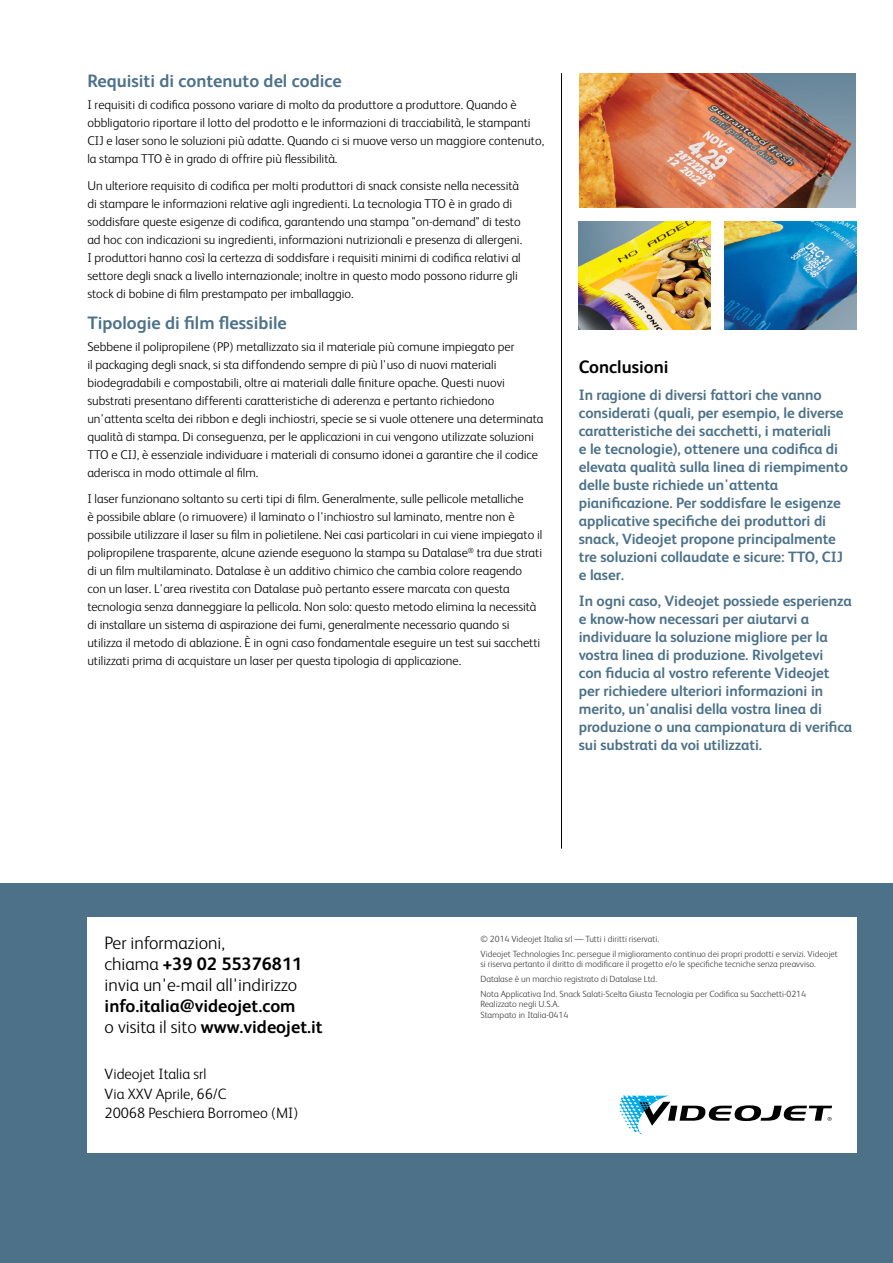
<style>
.page{position:relative;width:893px;height:1263px;background:#fff}
.page>*{position:absolute;margin:0;border:0;box-sizing:border-box;transform-origin:0 0}
.t1{font:700 18px/21px "FS Albert";color:#000}
.t2{font:300 18px/21px "FS Albert";color:#000}
.t3{font:700 18px "FS Albert";color:#4c7189}
.t4{font:700 15px/18px "FS Albert";letter-spacing:-.005em;color:#4c7189}
.t5{font:300 15px/19.5px "FS Albert";color:#000}
.t6{font:300 12.75px/18px "FS Albert";color:#000}
.t7{font:300 9px/14.7px "FS Albert";color:#414042}
.s1{font-weight:700}
.s2{font-weight:300}
</style>
<div class="page">
<div style="left:0;top:883px;width:893px;height:380px;background:#4c7189"></div>
<div style="left:87px;top:918px;width:769px;height:235px;background:#fff"></div>
<svg style="left:619px;top:1096px;width:213px;height:38px"></svg>
<hr style="left:561px;top:73px;width:1px;height:775px;background:#000">
<img style="left:579px;top:221px;width:131px;height:108px">
<img style="left:725px;top:221px;width:131px;height:108px">
<img style="left:580px;top:74px;width:276px;height:133px">
<h1 class="t3" style="left:87px;top:71px;width:256px">Requisiti di contenuto del codice</h1>
<p class="t6" style="left:87px;top:96px;width:458px">I requisiti di codifica possono variare di molto da produttore a produttore. Quando è obbligatorio riportare il lotto del prodotto e le informazioni di tracciabilità, le stampanti CIJ e laser sono le soluzioni più adatte. Quando ci si muove verso un maggiore contenuto, la stampa TTO è in grado di offrire più flessibilità.</p>
<p class="t6" style="left:87px;top:176px;width:436px">Un ulteriore requisito di codifica per molti produttori di snack consiste nella necessità di stampare le informazioni relative agli ingredienti. La tecnologia TTO è in grado di soddisfare queste esigenze di codifica, garantendo una stampa "on-demand" di testo ad hoc con indicazioni su ingredienti, informazioni nutrizionali e presenza di allergeni.<br>I produttori hanno così la certezza di soddisfare i requisiti minimi di codifica relativi al settore degli snack a livello internazionale; inoltre in questo modo possono ridurre gli stock di bobine di film prestampato per imballaggio.</p>
<h1 class="t3" style="left:87px;top:312px;width:201px">Tipologie di film flessibile</h1>
<p class="t6" style="left:87px;top:337px;width:458px">Sebbene il polipropilene (PP) metallizzato sia il materiale più comune impiegato per<br>il packaging degli snack, si sta diffondendo sempre di più l'uso di nuovi materiali biodegradabili e compostabili, oltre ai materiali dalle finiture opache. Questi nuovi substrati presentano differenti caratteristiche di aderenza e pertanto richiedono un'attenta scelta dei ribbon e degli inchiostri, specie se si vuole ottenere una determinata qualità di stampa. Di conseguenza, per le applicazioni in cui vengono utilizzate soluzioni TTO e CIJ, è essenziale individuare i materiali di consumo idonei a garantire che il codice aderisca in modo ottimale al film.</p>
<p class="t6" style="left:87px;top:490px;width:457px">I laser funzionano soltanto su certi tipi di film. Generalmente, sulle pellicole metalliche<br>è possibile ablare (o rimuovere) il laminato o l'inchiostro sul laminato, mentre non è possibile utilizzare il laser su film in polietilene. Nei casi particolari in cui viene impiegato il polipropilene trasparente, alcune aziende eseguono la stampa su Datalase<sup>®</sup> tra due strati di un film multilaminato. Datalase è un additivo chimico che cambia colore reagendo con un laser. L'area rivestita con Datalase può pertanto essere marcata con questa tecnologia senza danneggiare la pellicola. Non solo: questo metodo elimina la necessità di installare un sistema di aspirazione dei fumi, generalmente necessario quando si utilizza il metodo di ablazione. È in ogni caso fondamentale eseguire un test sui sacchetti utilizzati prima di acquistare un laser per questa tipologia di applicazione.</p>
<h1 class="t1" style="left:579px;top:356px;width:91px">Conclusioni</h1>
<p class="t4" style="left:579px;top:386px;width:271px">In ragione di diversi fattori che vanno considerati (quali, per esempio, le diverse caratteristiche dei sacchetti, i materiali<br>e le tecnologie), ottenere una codifica di elevata qualità sulla linea di riempimento delle buste richiede un'attenta pianificazione. Per soddisfare le esigenze applicative specifiche dei produttori di snack, Videojet propone principalmente tre soluzioni collaudate e sicure: TTO, CIJ e laser.</p>
<p class="t4" style="left:579px;top:592px;width:275px">In ogni caso, Videojet possiede esperienza e know-how necessari per aiutarvi a individuare la soluzione migliore per la vostra linea di produzione. Rivolgetevi<br>con fiducia al vostro referente Videojet per richiedere ulteriori informazioni in merito, un'analisi della vostra linea di produzione o una campionatura di verifica sui substrati da voi utilizzati.</p>
<h1 class="t2" style="left:105px;top:932px;width:199px">Per informazioni,<br>chiama <span class="s1">+39 02 55376811 </span>invia un'e-mail all'indirizzo</h1>
<h1 class="t1" style="left:105px;top:995px;width:219px">info.italia@videojet.com<br><span class="s2">o visita il sito</span> www.videojet.it</h1>
<p class="t5" style="left:105px;top:1064px;width:195px">Videojet Italia srl<br>Via XXV Aprile, 66/C<br>20068 Peschiera Borromeo (MI)</p>
<p class="t7" style="left:480px;top:931px;width:359px">© 2014 Videojet Italia srl — Tutti i diritti riservati.<br>Videojet Technologies Inc. persegue il miglioramento continuo dei propri prodotti e servizi. Videojet</p>
<p class="t7" style="left:480px;top:957px;width:337px">si riserva pertanto il diritto di modificare il progetto e/o le specifiche tecniche senza preavviso.<br>Datalase è un marchio registrato di Datalase Ltd.<br>Nota Applicativa Ind. Snack Salati-Scelta Giusta Tecnologia per Codifica su Sacchetti-0214</p>
<p class="t7" style="left:480px;top:999px;width:89px;line-height:10.5px">Realizzato negli U.S.A.<br>Stampato in Italia-0414</p>
</div>
